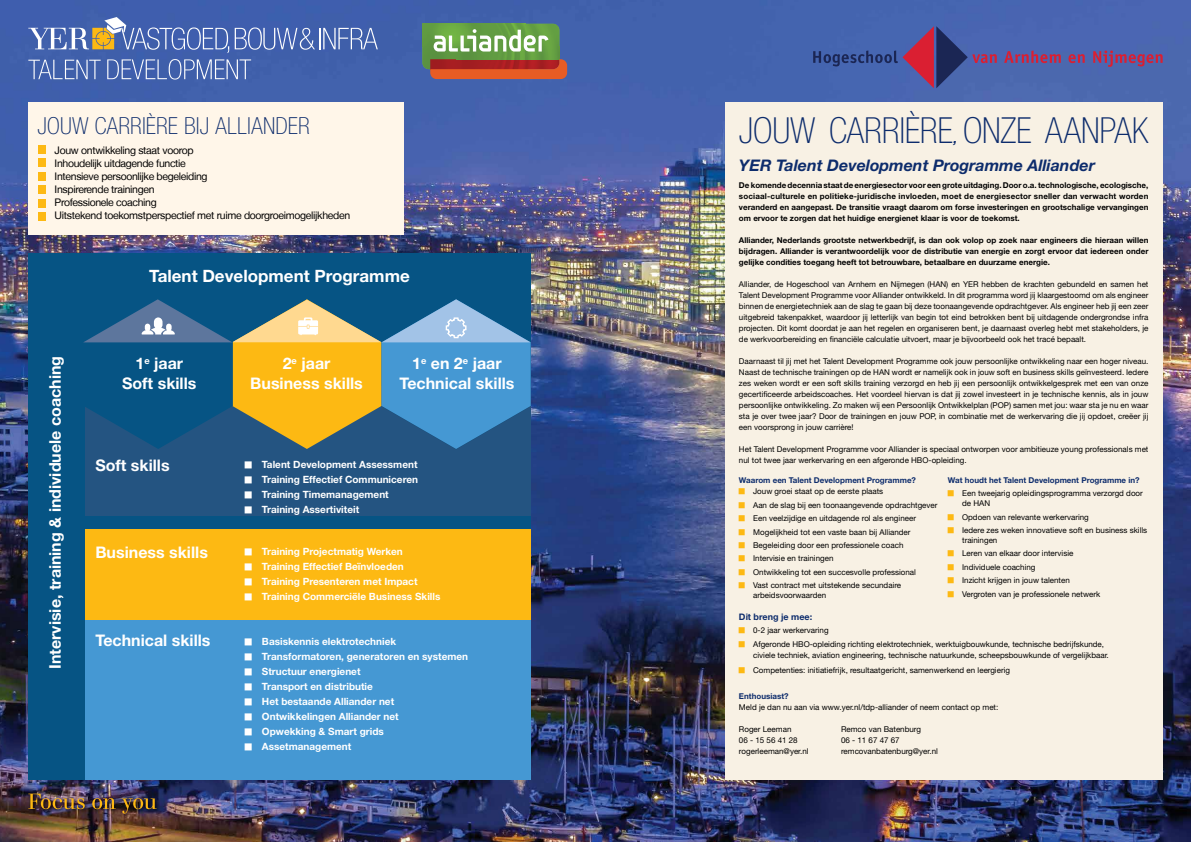
<style>
.page{position:relative;width:1191px;height:842px;background:#fff}
.page>*{position:absolute;margin:0;border:0;box-sizing:border-box;transform-origin:0 0}
.t1{font:100 condensed 36px "Helvetica Neue LT Std";letter-spacing:-.005em;color:#0d2c6c}
.t2{font:100 condensed 23.5px "Helvetica Neue LT Std";letter-spacing:.005em;color:#0d2c6c}
.t3{font:700 17px "Helvetica Neue LT Std";color:#fff}
.t4{font:700 16px/19.2px "Helvetica Neue LT Std";color:#fff;text-align:center}
.t5{font:italic 700 16px "Helvetica Neue LT Std";color:#0d2c6c}
.t6{font:italic 700 13px "Helvetica Neue LT Std";color:#0d2c6c}
.t7{font:10.5px/13px "Helvetica Neue LT";letter-spacing:-.03em;color:#000}
.t8{font:700 10px/15px "Helvetica Neue LT Std";color:#fff}
.t9{font:700 9px "Helvetica Neue LT Std";color:#0d2c6c}
.t10{font:8px/11px "Helvetica Neue LT Std";color:#000}
.t11{font:700 8px/11px "Helvetica Neue LT Std";color:#000;text-align:justify}
.t12{font:700 8px "Helvetica Neue LT Std";color:#0d2c6c}
</style>
<div class="page">
<img style="left:0;top:0;width:1191px;height:842px">
<svg style="left:1004px;top:51px;width:56px;height:12px"></svg>
<svg style="left:1068px;top:54px;width:16px;height:9px"></svg>
<svg style="left:1093px;top:51px;width:69px;height:16px"></svg>
<svg style="left:813px;top:26px;width:183px;height:62px;background:#4f5799"></svg>
<svg style="left:28px;top:60px;width:73px;height:19px"></svg>
<svg style="left:107px;top:59px;width:144px;height:21px;background:#637dba"></svg>
<svg style="left:235px;top:27px;width:143px;height:23px;background:#667fbc"></svg>
<svg style="left:28px;top:17px;width:201px;height:36px;background:#657bb0"></svg>
<div style="left:27px;top:792px;width:133px;height:25px;background:#000;opacity:.75"></div>
<img style="left:28px;top:794px;width:129px;height:20px">
<div style="left:725px;top:102px;width:437px;height:678px;background:#f8f1e4"></div>
<div style="left:84px;top:253px;width:447px;height:478px;background:#065484"></div>
<div style="left:28px;top:386px;width:503px;height:130px;background:#245481"></div>
<div style="left:28px;top:530px;width:503px;height:124px;background:#fdb913"></div>
<div style="left:28px;top:620px;width:503px;height:160px;background:#4598d3"></div>
<div style="left:28px;top:253px;width:56px;height:527px;background:#065484"></div>
<svg style="left:83px;top:299px;width:448px;height:150px"></svg>
<div style="left:28px;top:102px;width:375px;height:132px;background:#fff6e9"></div>
<div style="left:38px;top:145px;width:7px;height:9px;background:#fdb913"></div>
<div style="left:38px;top:212px;width:7px;height:9px;background:#fdb913"></div>
<div style="left:38px;top:172px;width:7px;height:9px;background:#fdb913"></div>
<div style="left:38px;top:199px;width:7px;height:8px;background:#fdb913"></div>
<div style="left:38px;top:185px;width:7px;height:9px;background:#fdb913"></div>
<div style="left:38px;top:159px;width:7px;height:8px;background:#fdb913"></div>
<svg style="left:422px;top:24px;width:145px;height:55px;background:#958853"></svg>
<h2 class="t2" style="left:38px;top:112px;width:274px">JOUW CARRIÈRE BIJ ALLIANDER</h2>
<h3 class="t7" style="left:55px;top:144px;width:297px">Jouw ontwikkeling staat voorop<br>Inhoudelijk uitdagende functie<br>Intensieve persoonlijke begeleiding<br>Inspirerende trainingen<br>Professionele coaching<br>Uitstekend toekomstperspectief met ruime doorgroeimogelijkheden</h3>
<h3 class="t4" style="left:45px;top:669px;width:314px;rotate:-90deg">Intervisie, training &amp; individuele coaching</h3>
<h3 class="t3" style="left:149px;top:265px;width:262px">Talent Development Programme</h3>
<h3 class="t4" style="left:122px;top:354px;width:76px">1<sup>e</sup> jaar<br>Soft skills</h3>
<h3 class="t4" style="left:250px;top:354px;width:114px">2<sup>e</sup> jaar<br>Business skills</h3>
<h3 class="t4" style="left:399px;top:354px;width:117px">1<sup>e</sup> en 2<sup>e</sup> jaar<br>Technical skills</h3>
<h3 class="t4" style="left:95px;top:455px;width:76px">Soft skills</h3>
<h3 class="t4" style="left:95px;top:542px;width:114px">Business skills</h3>
<h3 class="t4" style="left:95px;top:630px;width:117px">Technical skills</h3>
<p class="t8" style="left:262px;top:457px;width:158px">Talent Development Assessment<br>Training Effectief Communiceren<br>Training Timemanagement<br>Training Assertiviteit</p>
<p class="t8" style="left:262px;top:543px;width:180px">Training Projectmatig Werken Training Effectief Beïnvloeden Training Presenteren met Impact Training Commerciële Business Skills</p>
<p class="t8" style="left:262px;top:633px;width:208px">Basiskennis elektrotechniek<br>Transformatoren, generatoren en systemen<br>Structuur energienet<br>Transport en distributie<br>Het bestaande Alliander net<br>Ontwikkelingen Alliander net<br>Opwekking &amp; Smart grids<br>Assetmanagement</p>
<h1 class="t1" style="left:739px;top:110px;width:411px">JOUW CARRIÈRE ONZE AANPAK</h1>
<h3 class="t6" style="left:953px;top:130px;width:5px">,</h3>
<h3 class="t5" style="left:739px;top:155px;width:357px">YER Talent Development Programme Alliander</h3>
<p class="t11" style="left:739px;top:180px;width:411px">De komende decennia staat de energiesector voor een grote uitdaging. Door o.a. technologische, ecologische, sociaal-culturele en politieke-juridische invloeden, moet de energiesector sneller dan verwacht worden veranderd en aangepast. De transitie vraagt daarom om forse investeringen en grootschalige vervangingen om ervoor te zorgen dat het huidige energienet klaar is voor de toekomst.</p>
<p class="t11" style="left:739px;top:235px;width:411px">Alliander, Nederlands grootste netwerkbedrijf, is dan ook volop op zoek naar engineers die hieraan willen bijdragen. Alliander is verantwoordelijk voor de distributie van energie en zorgt ervoor dat iedereen onder gelijke condities toegang heeft tot betrouwbare, betaalbare en duurzame energie.</p>
<p class="t10" style="left:739px;top:279px;width:411px;text-align:justify">Alliander, de Hogeschool van Arnhem en Nijmegen (HAN) en YER hebben de krachten gebundeld en samen het Talent Development Programme voor Alliander ontwikkeld. In dit programma word jij klaargestoomd om als engineer binnen de energietechniek aan de slag te gaan bij deze toonaangevende opdrachtgever. Als engineer heb jij een zeer uitgebreid takenpakket, waardoor jij letterlijk van begin tot eind betrokken bent bij uitdagende ondergrondse infra projecten. Dit komt doordat je aan het regelen en organiseren bent, je daarnaast overleg hebt met stakeholders, je de werkvoorbereiding en financiële calculatie uitvoert, maar je bijvoorbeeld ook het tracé bepaalt.</p>
<p class="t10" style="left:739px;top:356px;width:411px;text-align:justify">Daarnaast til jij met het Talent Development Programme ook jouw persoonlijke ontwikkeling naar een hoger niveau.<br>Naast de technische trainingen op de HAN wordt er namelijk ook in jouw soft en business skills geïnvesteerd. Iedere zes weken wordt er een soft skills training verzorgd en heb jij een persoonlijk ontwikkelgesprek met een van onze gecertificeerde arbeidscoaches. Het voordeel hiervan is dat jij zowel investeert in je technische kennis, als in jouw persoonlijke ontwikkeling. Zo maken wij een Persoonlijk Ontwikkelplan (POP) samen met jou: waar sta je nu en waar sta je over twee jaar? Door de trainingen en jouw POP, in combinatie met de werkervaring die jij opdoet, creëer jij een voorsprong in jouw carrière!</p>
<p class="t10" style="left:739px;top:444px;width:411px">Het Talent Development Programme voor Alliander is speciaal ontworpen voor ambitieuze young professionals met nul tot twee jaar werkervaring en een afgeronde HBO-opleiding.</p>
<p class="t12" style="left:739px;top:475px;width:179px">Waarom een Talent Development Programme?</p>
<p class="t10" style="left:753px;top:485px;width:186px;line-height:13.4px">Jouw groei staat op de eerste plaats<br>Aan de slag bij een toonaangevende opdrachtgever Een veelzijdige en uitdagende rol als engineer Mogelijkheid tot een vaste baan bij Alliander Begeleiding door een professionele coach<br>Intervisie en trainingen<br>Ontwikkeling tot een succesvolle professional<br>Vast contract met uitstekende secundaire</p>
<p class="t10" style="left:753px;top:590px;width:75px">arbeidsvoorwaarden</p>
<p class="t12" style="left:948px;top:475px;width:193px">Wat houdt het Talent Development Programme in?</p>
<p class="t10" style="left:962px;top:488px;width:182px;line-height:10px">Een tweejarig opleidingsprogramma verzorgd door de HAN</p>
<p class="t10" style="left:962px;top:510px;width:187px;line-height:13.4px">Opdoen van relevante werkervaring<br>Iedere zes weken innovatieve soft en business skills</p>
<p class="t10" style="left:962px;top:533px;width:140px;line-height:13.4px">trainingen<br>Leren van elkaar door intervisie<br>Individuele coaching<br>Inzicht krijgen in jouw talenten<br>Vergroten van je professionele netwerk</p>
<p class="t9" style="left:739px;top:611px;width:75px">Dit breng je mee:</p>
<p class="t10" style="left:753px;top:623px;width:352px;line-height:14.4px">0-2 jaar werkervaring<br>Afgeronde HBO-opleiding richting elektrotechniek, werktuigbouwkunde, technische bedrijfskunde,</p>
<p class="t10" style="left:753px;top:648px;width:357px;line-height:14.4px">civiele techniek, aviation engineering, technische natuurkunde, scheepsbouwkunde of vergelijkbaar.<br>Competenties: initiatiefrijk, resultaatgericht, samenwerkend en leergierig</p>
<p class="t12" style="left:739px;top:691px;width:51px">Enthousiast?</p>
<p class="t10" style="left:739px;top:702px;width:261px">Meld je dan nu aan via www.yer.nl/tdp-alliander of neem contact op met:</p>
<p class="t10" style="left:739px;top:724px;width:54px">Roger Leeman</p>
<p class="t10" style="left:841px;top:724px;width:81px">Remco van Batenburg</p>
<p class="t10" style="left:739px;top:735px;width:60px">06 - 15 56 41 28</p>
<p class="t10" style="left:841px;top:735px;width:60px">06 - 11 67 47 67</p>
<p class="t10" style="left:739px;top:746px;width:71px">rogerleeman@yer.nl</p>
<p class="t10" style="left:841px;top:746px;width:98px">remcovanbatenburg@yer.nl</p>
</div>
